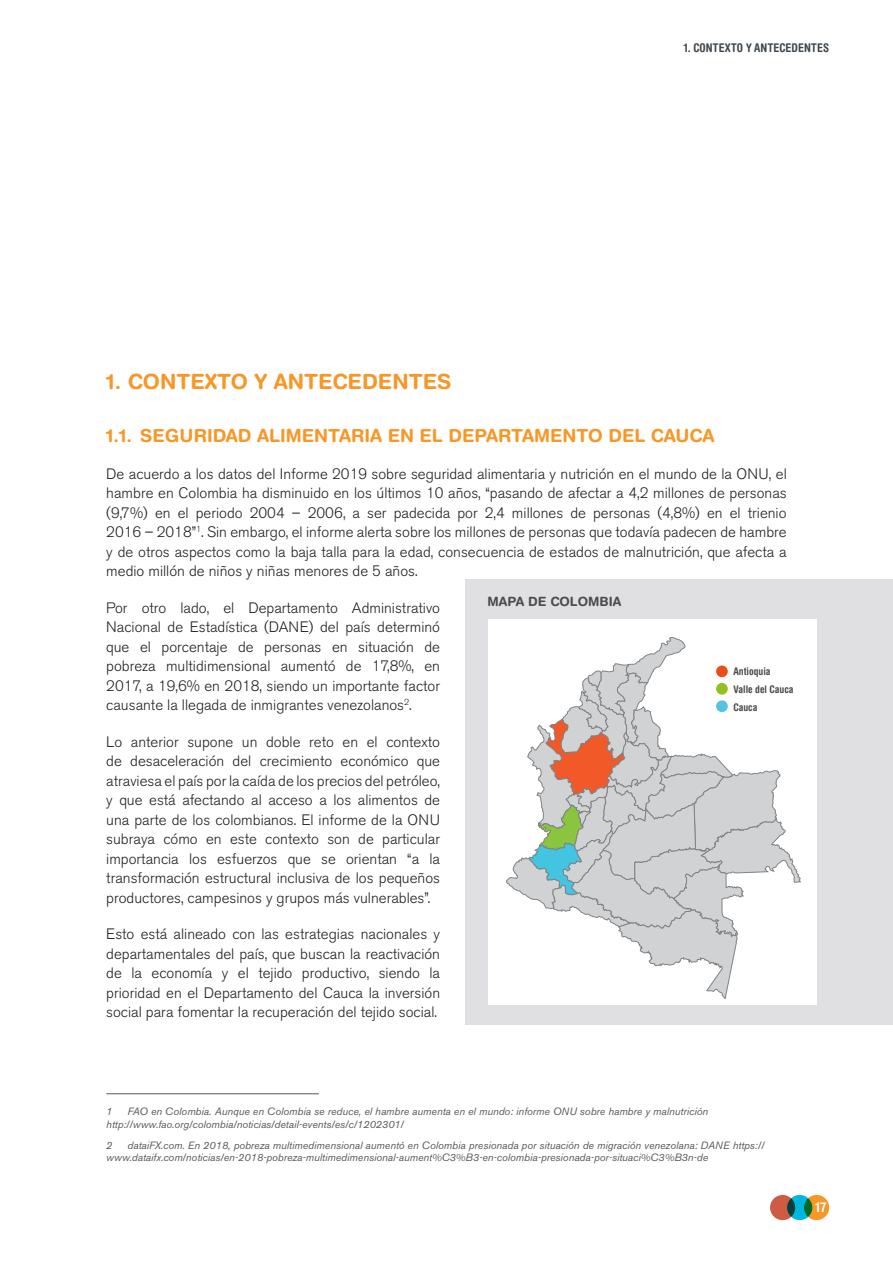
<style>
.page{position:relative;width:893px;height:1263px;background:#fff}
.page>*{position:absolute;margin:0;border:0;box-sizing:border-box;transform-origin:0 0}
._1_TITULO{font:700 21px "Helvetica Rounded";color:#f79727}
._1_1__Subtítulo{font:700 18px "Helvetica Rounded";color:#f79727}
._0_Cuerpo_texto{font:300 15px/19.5px "Akzidenz Grotesk BE";color:#231f20;text-align:justify}
.t1{font:700 condensed 13.5px "Helvetica Rounded";color:#fff}
.TITULO_TABLAS_y_GRAF{font:700 12.75px "Helvetica Rounded";color:#4b4c4d}
.t2{font:700 condensed 12px "Helvetica Rounded";color:#41494e}
.NOTA{font:italic 10.5px/12.6px "Akzidenz Grotesk BE";color:#57585a}
.TITULO_TABLAS_y_GRAF-2{font:700 condensed 10.5px "Helvetica Rounded";color:#4b4c4d}
</style>
<div class="page">
<div style="left:466px;top:580px;width:427px;height:445px;background:#e0e0e2"></div>
<div style="left:787px;top:1195px;width:25px;height:25px;background:#00b7e0;border-radius:50%"></div>
<svg style="left:770px;top:1195px;width:25px;height:25px"></svg>
<svg style="left:804px;top:1195px;width:25px;height:25px"></svg>
<hr style="left:106px;top:1093px;width:213px;height:1px;background:#57585a">
<div style="left:488px;top:618px;width:328px;height:386px;background:#fff"></div>
<svg style="left:506px;top:637px;width:295px;height:362px"></svg>
<div style="left:716px;top:665px;width:12px;height:12px;background:#e94e1b;border-radius:50%"></div>
<div style="left:716px;top:683px;width:12px;height:12px;background:#93c020;border-radius:50%"></div>
<div style="left:716px;top:700px;width:12px;height:12px;background:#55c2e2;border-radius:50%"></div>
<p class="_1_TITULO" style="left:106px;top:368px;width:347px">1. CONTEXTO Y ANTECEDENTES</p>
<p class="t2" style="left:684px;top:40px;width:147px">1. CONTEXTO Y ANTECEDENTES</p>
<p class="_1_1__Subtítulo" style="left:106px;top:425px;width:610px">1.1. SEGURIDAD ALIMENTARIA EN EL DEPARTAMENTO DEL CAUCA</p>
<p class="_0_Cuerpo_texto" style="left:106px;top:464px;width:682px">De acuerdo a los datos del Informe 2019 sobre seguridad alimentaria y nutrición en el mundo de la ONU, el hambre en Colombia ha disminuido en los últimos 10 años, “pasando de afectar a 4,2 millones de personas (9,7%) en el periodo 2004 – 2006, a ser padecida por 2,4 millones de personas (4,8%) en el trienio 2016 – 2018”<sup>1</sup>. Sin embargo, el informe alerta sobre los millones de personas que todavía padecen de hambre y de otros aspectos como la baja talla para la edad, consecuencia de estados de malnutrición, que afecta a medio millón de niños y niñas menores de 5 años.</p>
<p class="_0_Cuerpo_texto" style="left:106px;top:598px;width:335px">Por otro lado, el Departamento Administrativo Nacional de Estadística (DANE) del país determinó que el porcentaje de personas en situación de pobreza multidimensional aumentó de 17,8%, en 2017, a 19,6% en 2018, siendo un importante factor causante la llegada de inmigrantes venezolanos<sup>2</sup>.</p>
<p class="_0_Cuerpo_texto" style="left:106px;top:732px;width:335px">Lo anterior supone un doble reto en el contexto de desaceleración del crecimiento económico que atraviesa el país por la caída de los precios del petróleo, y que está afectando al acceso a los alimentos de una parte de los colombianos. El informe de la ONU subraya cómo en este contexto son de particular importancia los esfuerzos que se orientan “a la transformación estructural inclusiva de los pequeños productores, campesinos y grupos más vulnerables”.</p>
<p class="_0_Cuerpo_texto" style="left:106px;top:925px;width:335px">Esto está alineado con las estrategias nacionales y departamentales del país, que buscan la reactivación de la economía y el tejido productivo, siendo la prioridad en el Departamento del Cauca la inversión social para fomentar la recuperación del tejido social.</p>
<p class="TITULO_TABLAS_y_GRAF" style="left:488px;top:593px;width:135px">MAPA DE COLOMBIA</p>
<p class="TITULO_TABLAS_y_GRAF-2" style="left:733px;top:665px;width:39px">Antioquia</p>
<p class="TITULO_TABLAS_y_GRAF-2" style="left:733px;top:683px;width:61px">Valle del Cauca</p>
<p class="TITULO_TABLAS_y_GRAF-2" style="left:733px;top:701px;width:25px">Cauca</p>
<p class="NOTA" style="left:106px;top:1105px;width:603px;text-indent:21px">FAO en Colombia. Aunque en Colombia se reduce, el hambre aumenta en el mundo: informe ONU sobre hambre y malnutrición http://www.fao.org/colombia/noticias/detail-events/es/c/1202301/</p>
<p class="NOTA" style="left:106px;top:1138px;width:8px">2</p>
<p class="NOTA" style="left:106px;top:1105px;width:8px">1</p>
<p class="NOTA" style="left:106px;top:1138px;width:659px;text-indent:21px">dataiFX.com. En 2018, pobreza multimedimensional aumentó en Colombia presionada por situación de migración venezolana: DANE https:// www.dataifx.com/noticias/en-2018-pobreza-multimedimensional-aument%C3%B3-en-colombia-presionada-por-situaci%C3%B3n-de</p>
<p class="t1" style="left:815px;top:1199px;width:12px">17</p>
</div>
